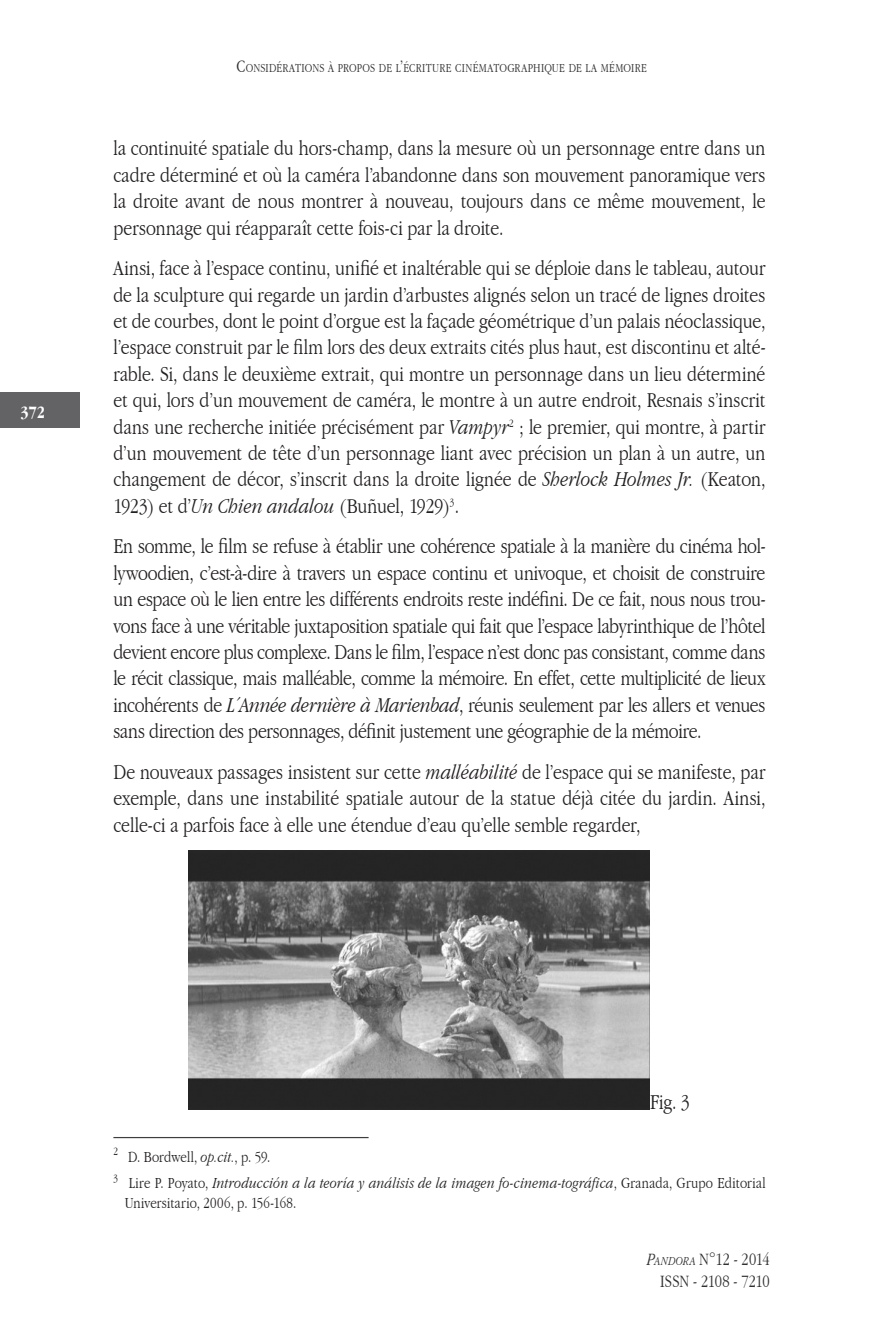
<style>
.page{position:relative;width:879px;height:1321px;background:#fff}
.page>*{position:absolute;margin:0;border:0;box-sizing:border-box;transform-origin:0 0}
.TEXTE{font:300 condensed 22px/26.4px "Garamond";letter-spacing:-.005em;color:#231f20;text-align:justify}
.t1{font:300 condensed 18px/22px "Garamond";letter-spacing:.005em;color:#312f30;text-align:right}
.t2{font:700 condensed 18px "Garamond";color:#fff}
.Notes_de_bas_de_page{font:300 condensed 16px/19.2px "Garamond";letter-spacing:.015em;color:#231f20}
.t3{font:300 condensed 12.6px "Garamond";letter-spacing:.025em;color:#312f30}
.s1{font-size:18px}
.s2{font-style:italic}
.s3{font-style:italic;font-size:12.6px}
</style>
<div class="page">
<div style="left:0;top:392px;width:80px;height:36px;background:#636366"></div>
<img style="left:189px;top:850px;width:461px;height:259px">
<hr style="left:113px;top:1137px;width:256px;height:1px;background:#3e3e3f">
<p class="t2" style="left:20px;top:402px;width:26px">372</p>
<p class="t3" style="left:236px;top:61px;width:412px"><span class="s1">C</span>ONSIDÉRATIONS À PROPOS DE L<span class="s1">’</span>ÉCRITURE CINÉMATOGRAPHIQUE DE LA MÉMOIRE</p>
<p class="TEXTE" style="left:113px;top:135px;width:653px">la continuité spatiale du hors-champ, dans la mesure où un personnage entre dans un cadre déterminé et où la caméra l’abandonne dans son mouvement panoramique vers la droite avant de nous montrer à nouveau, toujours dans ce même mouvement, le personnage qui réapparaît cette fois-ci par la droite.</p>
<p class="TEXTE" style="left:113px;top:255px;width:654px">Ainsi, face à l’espace continu, unifié et inaltérable qui se déploie dans le tableau, autour de la sculpture qui regarde un jardin d’arbustes alignés selon un tracé de lignes droites et de courbes, dont le point d’orgue est la façade géométrique d’un palais néoclassique, l’espace construit par le film lors des deux extraits cités plus haut, est discontinu et alté&shy;rable. Si, dans le deuxième extrait, qui montre un personnage dans un lieu déterminé et qui, lors d’un mouvement de caméra, le montre à un autre endroit, Resnais s’inscrit dans une recherche initiée précisément par <span class="s2">Vampyr</span><sup>2</sup> ; le premier, qui montre, à partir d’un mouvement de tête d’un personnage liant avec précision un plan à un autre, un changement de décor, s’inscrit dans la droite lignée de <span class="s2">Sherlock Holmes Jr.</span> (Keaton, 1923) et d’<span class="s2">Un Chien andalou</span> (Buñuel, 1929)<sup>3</sup>.</p>
<p class="TEXTE" style="left:113px;top:533px;width:654px">En somme, le film se refuse à établir une cohérence spatiale à la manière du cinéma hol&shy;lywoodien, c’est-à-dire à travers un espace continu et univoque, et choisit de construire un espace où le lien entre les différents endroits reste indéfini. De ce fait, nous nous trou&shy;vons face à une véritable juxtaposition spatiale qui fait que l’espace labyrinthique de l’hôtel devient encore plus complexe. Dans le film, l’espace n’est donc pas consistant, comme dans le récit classique, mais malléable, comme la mémoire. En effet, cette multiplicité de lieux incohérents de <span class="s2">L´Année dernière à Marienbad</span>, réunis seulement par les allers et venues sans direction des personnages, définit justement une géographie de la mémoire.</p>
<p class="TEXTE" style="left:113px;top:758px;width:653px">De nouveaux passages insistent sur cette <span class="s2">malléabilité</span> de l’espace qui se manifeste, par exemple, dans une instabilité spatiale autour de la statue déjà citée du jardin. Ainsi, celle-ci a parfois face à elle une étendue d’eau qu’elle semble regarder,</p>
<p class="TEXTE" style="left:650px;top:1089px;width:42px">Fig. 3</p>
<p class="Notes_de_bas_de_page" style="left:113px;top:1147px;width:158px"><sup>2</sup> D. Bordwell, <span class="s2">op.cit.</span>, p. 59.</p>
<p class="Notes_de_bas_de_page" style="left:125px;top:1174px;width:642px;text-indent:-11px"><sup>3</sup> Lire P. Poyato, <span class="s2">Introducción a la teoría y análisis de la imagen fo-cinema-tográfica</span>, Granada, Grupo Editorial<br>Universitario, 2006, p. 156-168.</p>
<p class="t1" style="left:647px;top:1248px;width:124px"><span class="s2">P</span><span class="s3">ANDORA</span> N°12 - 2014<br>ISSN - 2108 - 7210</p>
</div>
